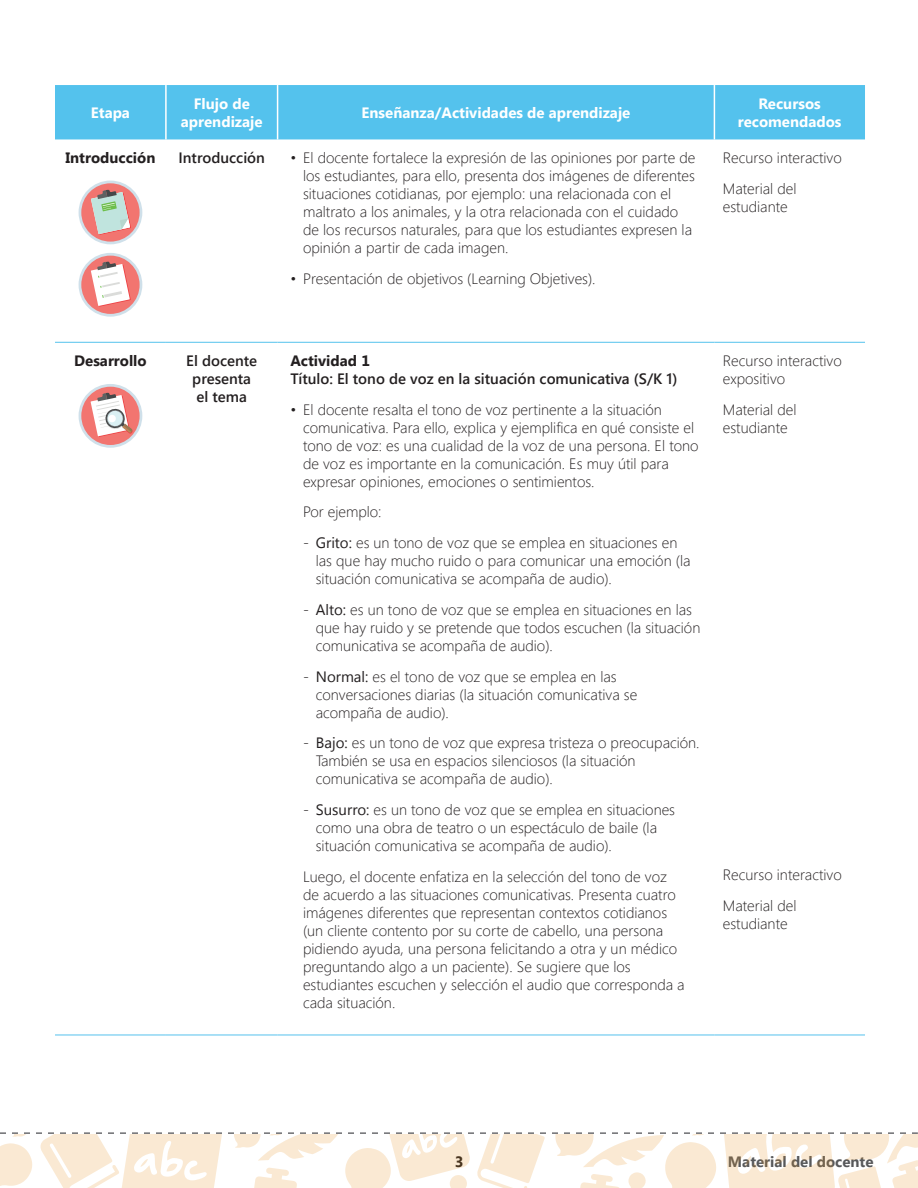
<style>
.page{position:relative;width:918px;height:1188px;background:#fff}
.page>*{position:absolute;margin:0;border:0;box-sizing:border-box;transform-origin:0 0}
.t1{font:300 15px/18px "Segoe UI";color:#231f20}
.t2{font:600 15px/18px "Segoe UI";color:#231f20;text-align:center}
.t3{font:700 15px/18px "Segoe UI";color:#fff;text-align:center}
.t4{font:700 15px "Segoe UI";color:#231f20}
.t5{font:700 15px "Segoe UI";color:#57585a}
.s1{font-weight:400}
</style>
<div class="page">
<svg style="left:0;top:1132px;width:918px;height:56px"></svg>
<div style="left:55px;top:85px;width:810px;height:54px;background:#54c2ed"></div>
<hr style="left:165px;top:85px;width:2px;height:54px;background:#fff">
<hr style="left:277px;top:85px;width:1px;height:54px;background:#fff">
<hr style="left:714px;top:85px;width:1px;height:54px;background:#fff">
<hr style="left:55px;top:342px;width:111px;height:1px;background:#54c2ed">
<hr style="left:166px;top:342px;width:112px;height:1px;background:#54c2ed">
<hr style="left:278px;top:342px;width:436px;height:1px;background:#54c2ed">
<hr style="left:714px;top:342px;width:151px;height:1px;background:#54c2ed">
<hr style="left:278px;top:1035px;width:436px;height:1px;background:#54c2ed">
<hr style="left:714px;top:1035px;width:151px;height:1px;background:#54c2ed">
<hr style="left:55px;top:1035px;width:111px;height:1px;background:#54c2ed">
<hr style="left:166px;top:1035px;width:112px;height:1px;background:#54c2ed">
<div style="left:79px;top:181px;width:63px;height:63px;background:#cfe0ea;border-radius:50%"></div>
<div style="left:81px;top:183px;width:59px;height:59px;background:#f27570;border-radius:50%"></div>
<svg style="left:91px;top:190px;width:40px;height:45px"></svg>
<svg style="left:79px;top:253px;width:63px;height:64px"></svg>
<div style="left:81px;top:256px;width:59px;height:58px;background:#f27570;border-radius:50%"></div>
<svg style="left:91px;top:261px;width:40px;height:46px"></svg>
<svg style="left:79px;top:384px;width:63px;height:64px"></svg>
<div style="left:81px;top:387px;width:59px;height:58px;background:#f27570;border-radius:50%"></div>
<svg style="left:91px;top:393px;width:42px;height:44px"></svg>
<p class="t3" style="left:91px;top:103px;width:41px">Etapa</p>
<p class="t3" style="left:181px;top:94px;width:83px">Flujo de aprendizaje</p>
<p class="t3" style="left:362px;top:103px;width:270px">Enseñanza/Actividades de aprendizaje</p>
<p class="t3" style="left:738px;top:94px;width:105px">Recursos recomendados</p>
<p class="t4" style="left:65px;top:147px;width:92px">Introducción</p>
<p class="t2" style="left:179px;top:148px;width:88px">Introducción</p>
<p class="t1" style="left:303px;top:148px;width:394px;text-indent:-13px">• El docente fortalece la expresión de las opiniones por parte de los estudiantes, para ello, presenta dos imágenes de diferentes situaciones cotidianas, por ejemplo: una relacionada con el maltrato a los animales, y la otra relacionada con el cuidado de los recursos naturales, para que los estudiantes expresen la opinión a partir de cada imagen.</p>
<p class="t1" style="left:290px;top:269px;width:307px">• Presentación de objetivos (Learning Objetives).</p>
<p class="t1" style="left:723px;top:141px;width:120px;line-height:30.8px">Recurso interactivo<br>Material del</p>
<p class="t1" style="left:723px;top:197px;width:66px">estudiante</p>
<p class="t4" style="left:74px;top:350px;width:74px">Desarrollo</p>
<p class="t2" style="left:186px;top:351px;width:72px">El docente presenta el tema</p>
<p class="t4" style="left:290px;top:350px;width:81px">Actividad 1</p>
<p class="t2" style="left:290px;top:369px;width:389px">Título: El tono de voz en la situación comunicativa (S/K 1)</p>
<p class="t1" style="left:303px;top:400px;width:397px;text-indent:-13px">• El docente resalta el tono de voz pertinente a la situación comunicativa. Para ello, explica y ejemplifica en qué consiste el tono de voz: es una cualidad de la voz de una persona. El tono de voz es importante en la comunicación. Es muy útil para expresar opiniones, emociones o sentimientos.</p>
<p class="t1" style="left:303px;top:502px;width:80px">Por ejemplo:</p>
<p class="t1" style="left:316px;top:533px;width:376px;text-indent:-13px">- <span class="s1">Grito:</span> es un tono de voz que se emplea en situaciones en las que hay mucho ruido o para comunicar una emoción (la situación comunicativa se acompaña de audio).</p>
<p class="t1" style="left:316px;top:600px;width:386px;text-indent:-13px">- <span class="s1">Alto:</span> es un tono de voz que se emplea en situaciones en las que hay ruido y se pretende que todos escuchen (la situación comunicativa se acompaña de audio).</p>
<p class="t1" style="left:316px;top:667px;width:323px;text-indent:-13px">- <span class="s1">Normal:</span> es el tono de voz que se emplea en las conversaciones diarias (la situación comunicativa se acompaña de audio).</p>
<p class="t1" style="left:316px;top:733px;width:385px;text-indent:-13px">- <span class="s1">Bajo:</span> es un tono de voz que expresa tristeza o preocupación.<br>También se usa en espacios silenciosos (la situación comunicativa se acompaña de audio).</p>
<p class="t1" style="left:316px;top:800px;width:361px;text-indent:-13px">- <span class="s1">Susurro:</span> es un tono de voz que se emplea en situaciones como una obra de teatro o un espectáculo de baile (la situación comunicativa se acompaña de audio).</p>
<p class="t1" style="left:303px;top:867px;width:383px">Luego, el docente enfatiza en la selección del tono de voz de acuerdo a las situaciones comunicativas. Presenta cuatro imágenes diferentes que representan contextos cotidianos (un cliente contento por su corte de cabello, una persona pidiendo ayuda, una persona felicitando a otra y un médico preguntando algo a un paciente). Se sugiere que los estudiantes escuchen y selección el audio que corresponda a cada situación.</p>
<p class="t1" style="left:723px;top:351px;width:120px">Recurso interactivo expositivo</p>
<p class="t1" style="left:723px;top:400px;width:75px">Material del estudiante</p>
<p class="t1" style="left:723px;top:859px;width:120px;line-height:30.8px">Recurso interactivo<br>Material del</p>
<p class="t1" style="left:723px;top:914px;width:66px">estudiante</p>
<p class="t4" style="left:455px;top:1151px;width:10px">3</p>
<p class="t5" style="left:728px;top:1151px;width:147px">Material del docente</p>
</div>
